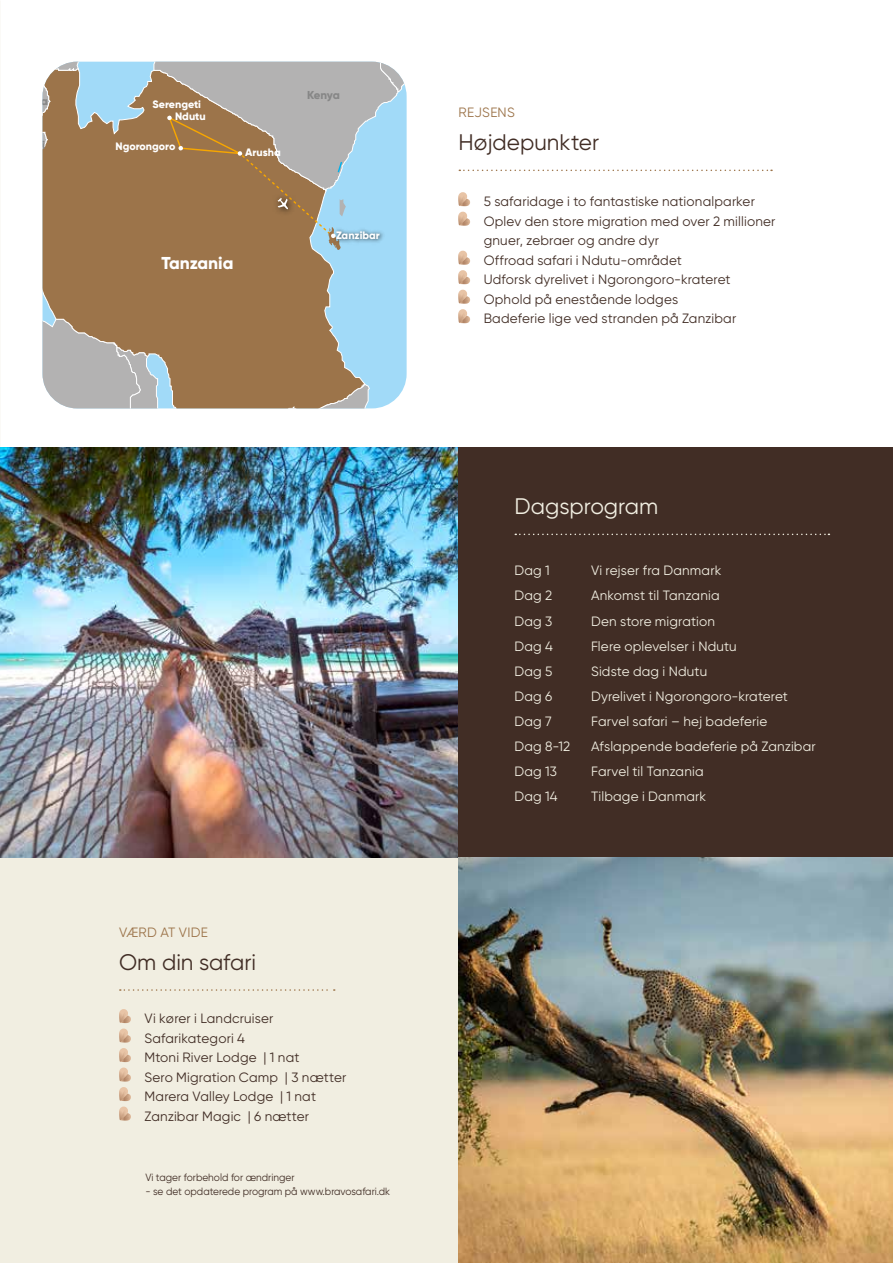
<style>
.page{position:relative;width:893px;height:1263px;background:#fff}
.page>*{position:absolute;margin:0;border:0;box-sizing:border-box;transform-origin:0 0}
.t1{font:22.5px "Gilroy";color:#412d25}
.t2{font:22.5px "Gilroy";color:#f1eee1}
.t3{font:800 17.25px "Gilroy";color:#fff}
.t4{font:13.5px/19.5px "Gilroy";letter-spacing:.015em;color:#412d25}
.t5{font:13.5px "Gilroy";letter-spacing:.015em;color:#f1eee1}
.t6{font:13.5px "Gilroy";letter-spacing:.015em;color:#9c744a}
.t7{font:800 11.55px "Gilroy";letter-spacing:-.015em;color:#878787}
.t8{font:800 10.8px "Gilroy";color:#fff}
.t9{font:10.5px "Gilroy";color:#412d25;scale:.96 1}
</style>
<div class="page">
<div style="left:0;top:857px;width:893px;height:406px;background:#f1eee1"></div>
<svg style="left:43px;top:62px;width:364px;height:346px;background:#a39683"></svg>
<svg style="left:458px;top:192px;width:13px;height:14px"></svg>
<svg style="left:458px;top:212px;width:12px;height:14px"></svg>
<svg style="left:458px;top:251px;width:13px;height:33px"></svg>
<svg style="left:458px;top:290px;width:13px;height:33px"></svg>
<svg style="left:459px;top:170px;width:313px;height:1px"></svg>
<img style="left:0;top:447px;width:458px;height:410px">
<div style="left:458px;top:447px;width:435px;height:410px;background:#412d25"></div>
<svg style="left:515px;top:534px;width:314px;height:1px"></svg>
<img style="left:458px;top:857px;width:435px;height:406px">
<svg style="left:119px;top:1009px;width:12px;height:112px"></svg>
<svg style="left:120px;top:989px;width:215px;height:2px"></svg>
<p class="t8" style="left:152px;top:97px;width:50px">Serengeti</p>
<p class="t8" style="left:175px;top:109px;width:32px">Ndutu</p>
<p class="t8" style="left:115px;top:140px;width:61px">Ngorongoro</p>
<p class="t8" style="left:245px;top:145px;width:37px">Arusha</p>
<p class="t7" style="left:307px;top:88px;width:34px">Kenya</p>
<p class="t3" style="left:161px;top:253px;width:74px">Tanzania</p>
<p class="t8" style="left:336px;top:228px;width:45px">Zanzibar</p>
<p class="t6" style="left:119px;top:924px;width:90px">VÆRD AT VIDE</p>
<h1 class="t1" style="left:119px;top:948px;width:139px">Om din safari</h1>
<p class="t4" style="left:145px;top:1008px;width:203px">Vi kører i Landcruiser<br>Safarikategori 4<br>Mtoni River Lodge | 1 nat<br>Sero Migration Camp | 3 nætter<br>Marera Valley Lodge | 1 nat<br>Zanzibar Magic | 6 nætter</p>
<p class="t9" style="left:145px;top:1171px;width:157px">Vi tager forbehold for ændringer</p>
<p class="t9" style="left:145px;top:1185px;width:257px">- se det opdaterede program på www.bravosafari.dk</p>
<p class="t6" style="left:459px;top:104px;width:58px">REJSENS</p>
<h1 class="t1" style="left:459px;top:129px;width:142px">Højdepunkter</h1>
<p class="t4" style="left:484px;top:192px;width:293px">5 safaridage i to fantastiske nationalparker Oplev den store migration med over 2 millioner gnuer, zebraer og andre dyr<br>Offroad safari i Ndutu-området<br>Udforsk dyrelivet i Ngorongoro-krateret Ophold på enestående lodges<br>Badeferie lige ved stranden på Zanzibar</p>
<h1 class="t2" style="left:514px;top:493px;width:145px">Dagsprogram</h1>
<p class="t5" style="left:514px;top:562px;width:37px">Dag 1</p>
<p class="t5" style="left:591px;top:562px;width:132px">Vi rejser fra Danmark</p>
<p class="t5" style="left:514px;top:587px;width:39px">Dag 2</p>
<p class="t5" style="left:591px;top:587px;width:130px">Ankomst til Tanzania</p>
<p class="t5" style="left:514px;top:612px;width:39px">Dag 3</p>
<p class="t5" style="left:591px;top:612px;width:125px">Den store migration</p>
<p class="t5" style="left:514px;top:637px;width:40px">Dag 4</p>
<p class="t5" style="left:591px;top:637px;width:147px">Flere oplevelser i Ndutu</p>
<p class="t5" style="left:514px;top:662px;width:39px">Dag 5</p>
<p class="t5" style="left:591px;top:662px;width:118px">Sidste dag i Ndutu</p>
<p class="t5" style="left:514px;top:687px;width:39px">Dag 6</p>
<p class="t5" style="left:591px;top:687px;width:198px">Dyrelivet i Ngorongoro-krateret</p>
<p class="t5" style="left:514px;top:712px;width:39px">Dag 7</p>
<p class="t5" style="left:591px;top:712px;width:178px">Farvel safari – hej badeferie</p>
<p class="t5" style="left:514px;top:737px;width:57px">Dag 8-12</p>
<p class="t5" style="left:591px;top:737px;width:226px">Afslappende badeferie på Zanzibar</p>
<p class="t5" style="left:514px;top:762px;width:44px">Dag 13</p>
<p class="t5" style="left:591px;top:762px;width:114px">Farvel til Tanzania</p>
<p class="t5" style="left:514px;top:787px;width:45px">Dag 14</p>
<p class="t5" style="left:591px;top:787px;width:117px">Tilbage i Danmark</p>
</div>
